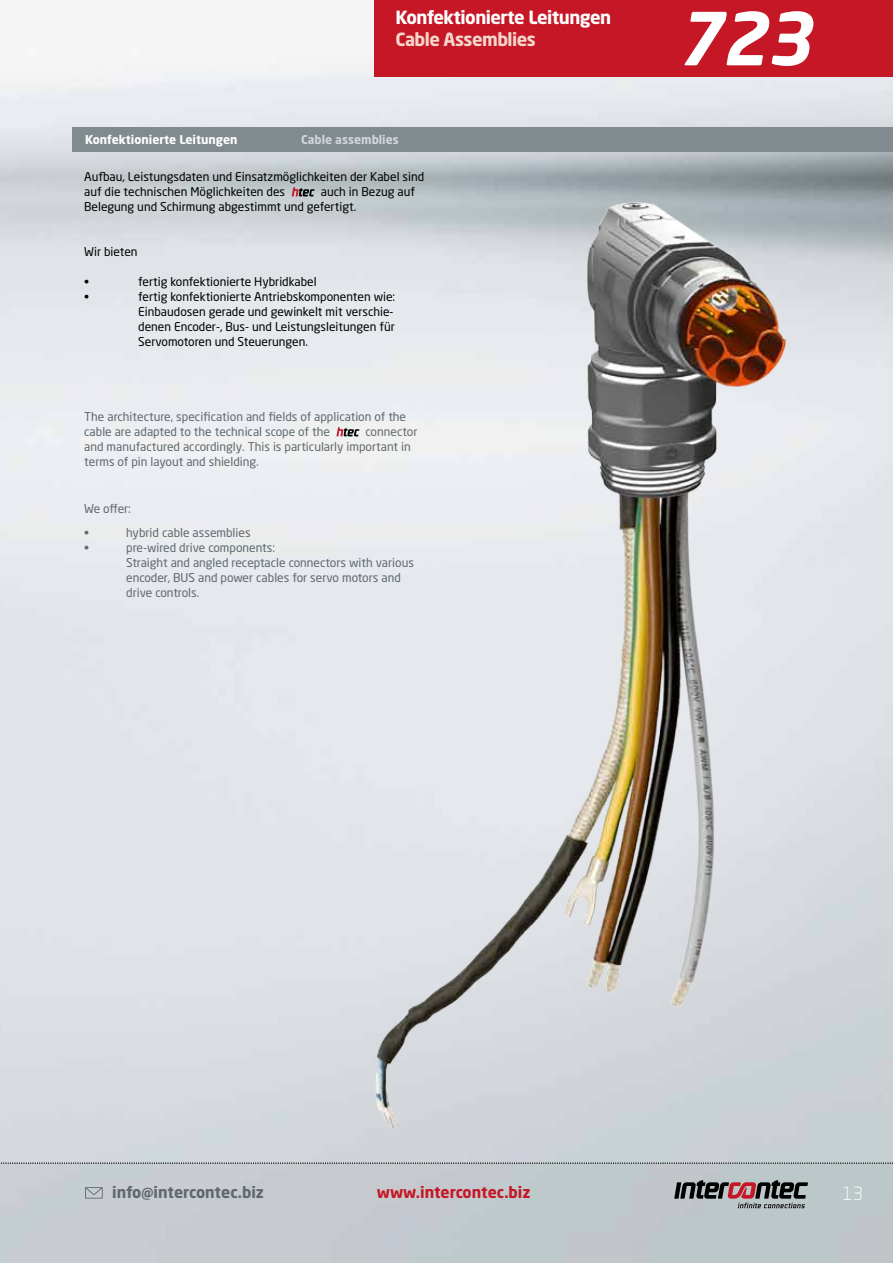
<style>
.page{position:relative;width:893px;height:1263px;background:#fff}
.page>*{position:absolute;margin:0;border:0;box-sizing:border-box;transform-origin:0 0}
.t1{font:italic 700 72px "Neo Sans Pro";color:#fff}
.t2{font:700 18px "Neo Sans Pro";letter-spacing:-.03em;color:#fff}
.t3{font:700 18px "Neo Sans Pro";letter-spacing:-.03em;color:#f4d6cd}
.t4{font:300 18px "Neo Sans Pro";color:#fff}
.t5{font:700 15.6px "Neo Sans Pro";color:#60696e}
.t6{font:700 15.6px "Neo Sans Pro";color:#c51725}
.t7{font:12px/15px "Neo Sans Pro";color:#60696e}
.t8{font:12px/15px "Neo Sans Pro";color:#000}
.t9{font:700 12px "Neo Sans Pro";color:#fff}
.t10{font:700 12px "Neo Sans Pro";color:#d1d6da}
</style>
<div class="page">
<img style="left:0;top:56px;width:893px;height:1107px">
<div style="left:0;top:1163px;width:893px;height:100px;background:#c4cacf"></div>
<div style="left:374px;top:0;width:519px;height:76px;background:#c51725"></div>
<svg style="left:737px;top:1202px;width:68px;height:6px"></svg>
<svg style="left:85px;top:1187px;width:18px;height:11px"></svg>
<svg style="left:1px;top:1163px;width:892px;height:1px"></svg>
<div style="left:72px;top:128px;width:821px;height:24px;background:#818a8f"></div>
<svg style="left:292px;top:187px;width:14px;height:9px"></svg>
<img style="left:306px;top:109px;width:586px;height:1090px">
<h2 class="t2" style="left:395px;top:6px;width:217px">Konfektionierte Leitungen</h2>
<h2 class="t3" style="left:395px;top:27px;width:142px">Cable Assemblies</h2>
<p class="t9" style="left:85px;top:132px;width:154px">Konfektionierte Leitungen</p>
<p class="t10" style="left:301px;top:132px;width:99px">Cable assemblies</p>
<p class="t8" style="left:84px;top:169px;width:342px">Aufbau, Leistungsdaten und Einsatzmöglichkeiten der Kabel sind auf die technischen Möglichkeiten des</p>
<p class="t8" style="left:84px;top:184px;width:332px;text-indent:237px">auch in Bezug auf<br>Belegung und Schirmung abgestimmt und gefertigt.</p>
<p class="t8" style="left:84px;top:244px;width:55px">Wir bieten</p>
<p class="t8" style="left:84px;top:274px;width:7px">•</p>
<p class="t8" style="left:138px;top:274px;width:180px">fertig konfektionierte Hybridkabel</p>
<p class="t8" style="left:84px;top:289px;width:7px">•</p>
<p class="t8" style="left:138px;top:289px;width:259px">fertig konfektionierte Antriebskomponenten wie:<br>Einbaudosen gerade und gewinkelt mit verschie&shy;denen Encoder-, Bus- und Leistungsleitungen für Servomotoren und Steuerungen.</p>
<p class="t7" style="left:84px;top:409px;width:323px">The architecture, specification and fields of application of the cable are adapted to the technical scope of the</p>
<p class="t7" style="left:84px;top:424px;width:335px;text-indent:281px">connector and manufactured accordingly. This is particularly important in terms of pin layout and shielding.</p>
<p class="t7" style="left:84px;top:497px;width:48px;line-height:23.5px">We offer: •</p>
<p class="t7" style="left:126px;top:525px;width:126px">hybrid cable assemblies</p>
<p class="t7" style="left:84px;top:540px;width:7px">•</p>
<p class="t7" style="left:126px;top:540px;width:289px">pre-wired drive components:<br>Straight and angled receptacle connectors with various encoder, BUS and power cables for servo motors and drive controls.</p>
<h1 class="t1" style="left:676px;top:-8px;width:137px">723</h1>
<h3 class="t5" style="left:112px;top:1182px;width:153px">info@intercontec.biz</h3>
<h3 class="t6" style="left:377px;top:1182px;width:155px">www.intercontec.biz</h3>
<h2 class="t4" style="left:842px;top:1183px;width:22px">13</h2>
</div>
